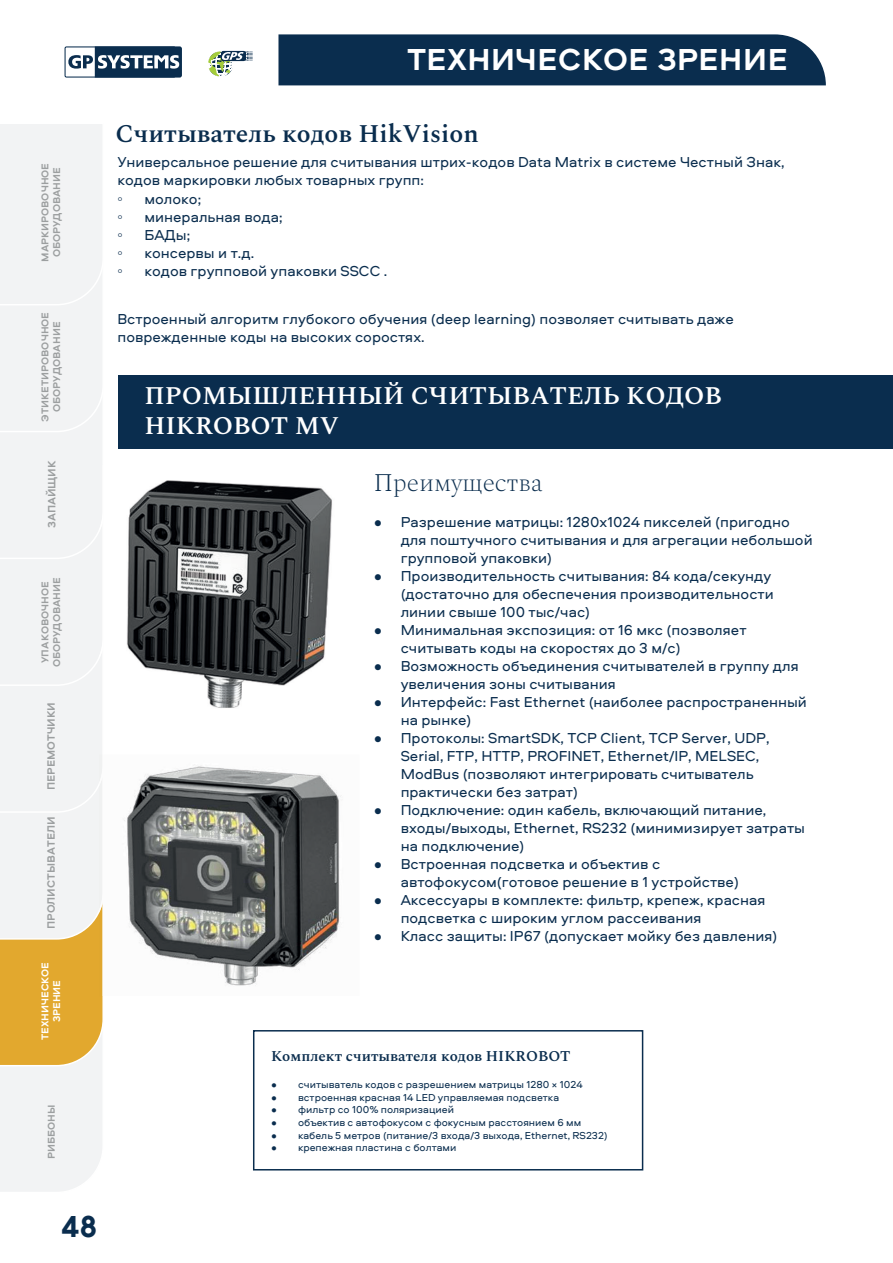
<style>
.page{position:relative;width:893px;height:1263px;background:#fff}
.page>*{position:absolute;margin:0;border:0;box-sizing:border-box;transform-origin:0 0}
.t1{font:30px "Burduguz";color:#fff}
.t2{font:30px "Burduguz";color:#0a2d4e}
.t3{font:600 25.5px/30.6px "Spectral";color:#fff}
.t4{font:600 25.5px "Spectral";color:#0a2d4e}
.t5{font:200 25.5px "Spectral";color:#0a2d4e}
.t6{font:15px/18px "Aeroport";color:#0a2d4e}
.t7{font:600 15px "Spectral";color:#0a2d4e}
.t8{font:15px "Times New Roman";color:#0a2d4e}
.t9{font:10.5px "Aeroport";color:#0a2d4e}
.t10{font:10.5px "Burduguz";color:#9c9fa0}
.t11{font:9.75px/11.7px "Burduguz";color:#9c9fa0;text-align:center}
.t12{font:9.75px/11.7px "Burduguz";color:#fff;text-align:center}
</style>
<div class="page">
<svg style="left:0;top:124px;width:103px;height:1068px"></svg>
<div style="left:119px;top:375px;width:774px;height:73px;background:#0a2d4e"></div>
<img style="left:124px;top:480px;width:218px;height:506px">
<img style="left:99px;top:913px;width:3px;height:83px">
<img style="left:102px;top:913px;width:1px;height:83px">
<img style="left:99px;top:786px;width:4px;height:127px">
<img style="left:99px;top:659px;width:4px;height:127px">
<img style="left:99px;top:533px;width:4px;height:126px">
<img style="left:99px;top:465px;width:4px;height:68px">
<div style="left:253px;top:1030px;width:390px;height:140px;border:2px solid #0a2d4e"></div>
<div style="left:278px;top:34px;width:548px;height:51px;background:#0a2d4e"></div>
<svg style="left:208px;top:51px;width:45px;height:26px"></svg>
<svg style="left:65px;top:46px;width:117px;height:32px"></svg>
<p class="t11" style="left:39px;top:262px;width:100px;rotate:-90deg">маркировочное оборудование</p>
<p class="t11" style="left:39px;top:422px;width:111px;rotate:-90deg">Этикетировочное оборудование</p>
<p class="t10" style="left:46px;top:528px;width:69px;rotate:-90deg">запайщик</p>
<p class="t11" style="left:39px;top:667px;width:92px;rotate:-90deg">Упаковочное оборудование</p>
<p class="t10" style="left:45px;top:790px;width:90px;rotate:-90deg">перемотчики</p>
<p class="t10" style="left:45px;top:929px;width:114px;rotate:-90deg">Пролистыватели</p>
<p class="t12" style="left:39px;top:1040px;width:80px;rotate:-90deg">техническое зрение</p>
<p class="t11" style="left:45px;top:1158px;width:56px;rotate:-90deg">риббоны</p>
<h1 class="t1" style="left:407px;top:42px;width:383px">техническое зрение</h1>
<h2 class="t4" style="left:116px;top:115px;width:365px">Считыватель кодов HikVision</h2>
<p class="t6" style="left:117px;top:153px;width:668px">Универсальное решение для считывания штрих-кодов Data Matrix в системе Честный Знак, кодов маркировки любых товарных групп:</p>
<p class="t8" style="left:117px;top:188px;width:7px">◦</p>
<p class="t6" style="left:144px;top:189px;width:58px">молоко;</p>
<p class="t8" style="left:117px;top:206px;width:7px">◦</p>
<p class="t6" style="left:144px;top:207px;width:140px">минеральная вода;</p>
<p class="t8" style="left:117px;top:224px;width:7px">◦</p>
<p class="t6" style="left:144px;top:225px;width:47px">БАДы;</p>
<p class="t8" style="left:117px;top:242px;width:7px">◦</p>
<p class="t6" style="left:144px;top:243px;width:111px">консервы и т.д.</p>
<p class="t8" style="left:117px;top:260px;width:7px">◦</p>
<p class="t6" style="left:144px;top:261px;width:244px">кодов групповой упаковки SSCC .</p>
<p class="t6" style="left:117px;top:309px;width:618px">Встроенный алгоритм глубокого обучения (deep learning) позволяет считывать даже поврежденные коды на высоких соростях.</p>
<h2 class="t3" style="left:144px;top:378px;width:579px">ПРОМЫШЛЕННЫЙ СЧИТЫВАТЕЛЬ КОДОВ<br>HIKROBOT MV</h2>
<h2 class="t5" style="left:374px;top:464px;width:171px">Преимущества</h2>
<p class="t6" style="left:401px;top:512px;width:414px;text-indent:-27px">• Разрешение матрицы: 1280х1024 пикселей (пригодно для поштучного считывания и для агрегации небольшой групповой упаковки)</p>
<p class="t6" style="left:401px;top:566px;width:375px;text-indent:-27px">• Производительность считывания: 84 кода/секунду (достаточно для обеспечения производительности линии свыше 100 тыс/час)</p>
<p class="t6" style="left:401px;top:620px;width:347px;text-indent:-27px">• Минимальная экспозиция: от 16 мкс (позволяет считывать коды на скоростях до 3 м/с)</p>
<p class="t6" style="left:401px;top:656px;width:400px;text-indent:-27px">• Возможность объединения считывателей в группу для увеличения зоны считывания</p>
<p class="t6" style="left:401px;top:692px;width:408px;text-indent:-27px">• Интерфейс: Fast Ethernet (наиболее распространенный на рынке)</p>
<p class="t6" style="left:401px;top:728px;width:370px;text-indent:-27px">• Протоколы: SmartSDK, TCP Client, TCP Server, UDP, Serial, FTP, HTTP, PROFINET, Ethernet/IP, MELSEC, ModBus (позволяют интегрировать считыватель практически без затрат)</p>
<p class="t6" style="left:401px;top:800px;width:406px;text-indent:-27px">• Подключение: один кабель, включающий питание, входы/выходы, Ethernet, RS232 (минимизирует затраты на подключение)</p>
<p class="t6" style="left:401px;top:854px;width:340px;text-indent:-27px">• Встроенная подсветка и объектив с автофокусом(готовое решение в 1 устройстве)</p>
<p class="t6" style="left:401px;top:890px;width:366px;text-indent:-27px">• Аксессуары в комплекте: фильтр, крепеж, красная подсветка с широким углом рассеивания</p>
<p class="t6" style="left:374px;top:926px;width:405px">• Класс защиты: IP67 (допускает мойку без давления)</p>
<p class="t7" style="left:271px;top:1045px;width:301px">Комплект считывателя кодов HIKROBOT</p>
<p class="t9" style="left:271px;top:1077px;width:313px">• считыватель кодов с разрешением матрицы 1280 × 1024</p>
<p class="t9" style="left:271px;top:1090px;width:290px">• встроенная красная 14 LED управляемая подсветка</p>
<p class="t9" style="left:271px;top:1103px;width:185px">• фильтр со 100% поляризацией</p>
<p class="t9" style="left:271px;top:1115px;width:312px">• объектив с автофокусом с фокусным расстоянием 6 мм</p>
<p class="t9" style="left:271px;top:1128px;width:338px">• кабель 5 метров (питание/3 входа/3 выхода, Ethernet, RS232)</p>
<p class="t9" style="left:271px;top:1140px;width:187px">• крепежная пластина с болтами</p>
<h1 class="t2" style="left:62px;top:1209px;width:37px">48</h1>
</div>
